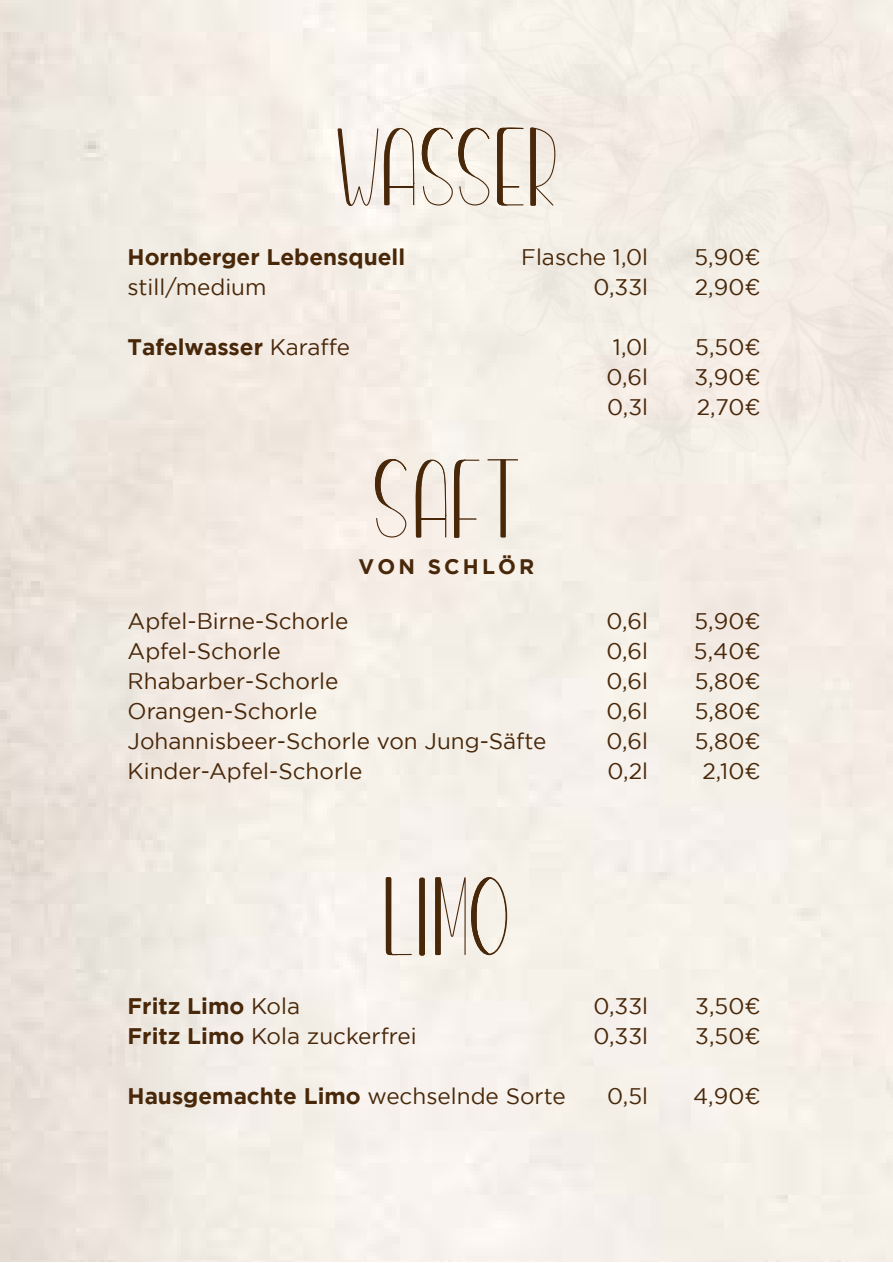
<style>
.page{position:relative;width:893px;height:1263px;background:#fff}
.page>*{position:absolute;margin:0;border:0;box-sizing:border-box;transform-origin:0 0}
.t1{font:22.5px "Gotham";color:#49280a}
.t2{font:700 22.5px "Gotham";color:#49280a}
.t3{font:700 21px "Gotham";letter-spacing:.15em;color:#49280a}
.s1{font-weight:400}
.s2{font-weight:700}
</style>
<div class="page">
<img style="left:0;top:0;width:893px;height:1262px">
<img style="left:83px;top:0;width:810px;height:738px">
<svg style="left:338px;top:128px;width:40px;height:78px"></svg>
<svg style="left:530px;top:128px;width:27px;height:78px;background:#c5b7a9"></svg>
<svg style="left:384px;top:128px;width:30px;height:77px"></svg>
<svg style="left:497px;top:128px;width:27px;height:78px;background:#cabfb1"></svg>
<svg style="left:420px;top:128px;width:70px;height:77px;background:#ded6ca"></svg>
<svg style="left:415px;top:460px;width:31px;height:78px;background:#ccbfb2"></svg>
<svg style="left:373px;top:459px;width:34px;height:78px;background:#dcd0c5"></svg>
<svg style="left:454px;top:459px;width:25px;height:79px;background:#ccc0b3"></svg>
<svg style="left:488px;top:460px;width:30px;height:77px;background:#d3cabd"></svg>
<hr style="left:487px;top:459px;width:31px;height:1px;background:#49280a">
<svg style="left:419px;top:878px;width:6px;height:77px"></svg>
<svg style="left:386px;top:877px;width:26px;height:78px"></svg>
<svg style="left:435px;top:877px;width:72px;height:78px;background:#cfc4b8"></svg>
<p class="t2" style="left:128px;top:244px;width:279px">Hornberger Lebensquell</p>
<p class="t1" style="left:521px;top:245px;width:128px">Flasche 1,0l</p>
<p class="t1" style="left:694px;top:245px;width:68px">5,90¤</p>
<p class="t1" style="left:128px;top:275px;width:140px">still/medium</p>
<p class="t1" style="left:593px;top:275px;width:56px">0,33l</p>
<p class="t1" style="left:695px;top:275px;width:67px">2,90¤</p>
<p class="t2" style="left:128px;top:334px;width:224px">Tafelwasser <span class="s1">Karaffe</span></p>
<p class="t1" style="left:613px;top:335px;width:37px">1,0l</p>
<p class="t1" style="left:695px;top:335px;width:67px">5,50¤</p>
<p class="t1" style="left:606px;top:365px;width:43px">0,6l</p>
<p class="t1" style="left:694px;top:365px;width:68px">3,90¤</p>
<p class="t1" style="left:607px;top:395px;width:42px">0,3l</p>
<p class="t1" style="left:697px;top:395px;width:65px">2,70¤</p>
<p class="t3" style="left:359px;top:554px;width:177px">VON SCHLÖR</p>
<p class="t1" style="left:128px;top:608px;width:222px">Apfel-Birne-Schorle</p>
<p class="t1" style="left:606px;top:608px;width:43px">0,6l</p>
<p class="t1" style="left:694px;top:608px;width:68px">5,90¤</p>
<p class="t1" style="left:128px;top:638px;width:155px">Apfel-Schorle</p>
<p class="t1" style="left:606px;top:638px;width:43px">0,6l</p>
<p class="t1" style="left:694px;top:638px;width:68px">5,40¤</p>
<p class="t1" style="left:128px;top:668px;width:212px">Rhabarber-Schorle</p>
<p class="t1" style="left:606px;top:668px;width:43px">0,6l</p>
<p class="t1" style="left:695px;top:668px;width:67px">5,80¤</p>
<p class="t1" style="left:128px;top:698px;width:191px">Orangen-Schorle</p>
<p class="t1" style="left:606px;top:698px;width:43px">0,6l</p>
<p class="t1" style="left:695px;top:698px;width:67px">5,80¤</p>
<p class="t1" style="left:128px;top:728px;width:421px">Johannisbeer-Schorle von Jung-Säfte</p>
<p class="t1" style="left:606px;top:728px;width:43px">0,6l</p>
<p class="t1" style="left:695px;top:728px;width:67px">5,80¤</p>
<p class="t1" style="left:128px;top:758px;width:236px">Kinder-Apfel-Schorle</p>
<p class="t1" style="left:608px;top:758px;width:42px">0,2l</p>
<p class="t1" style="left:702px;top:758px;width:60px">2,10¤</p>
<p class="t2" style="left:128px;top:993px;width:174px">Fritz Limo <span class="s1">Kola</span></p>
<p class="t1" style="left:593px;top:994px;width:56px">0,33l</p>
<p class="t1" style="left:695px;top:994px;width:67px">3,50¤</p>
<p class="t1" style="left:128px;top:1024px;width:291px"><span class="s2">Fritz Limo</span> Kola zuckerfrei</p>
<p class="t1" style="left:593px;top:1024px;width:56px">0,33l</p>
<p class="t1" style="left:695px;top:1024px;width:67px">3,50¤</p>
<p class="t2" style="left:128px;top:1083px;width:440px">Hausgemachte Limo <span class="s1">wechselnde Sorte</span></p>
<p class="t1" style="left:607px;top:1084px;width:42px">0,5l</p>
<p class="t1" style="left:693px;top:1084px;width:69px">4,90¤</p>
</div>
